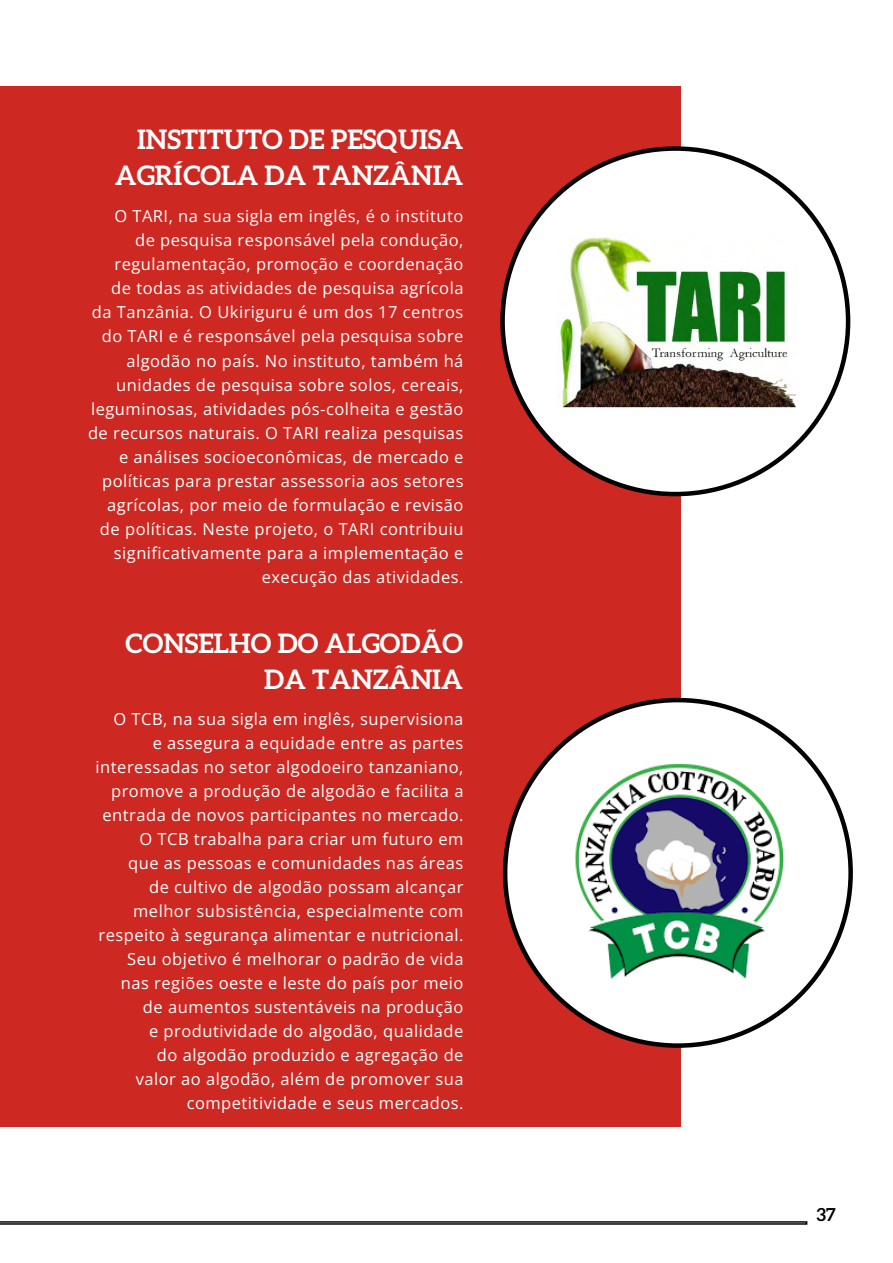
<style>
.page{position:relative;width:893px;height:1263px;background:#fff}
.page>*{position:absolute;margin:0;border:0;box-sizing:border-box;transform-origin:0 0}
.t1{font:700 27px/36px "Aleo";color:#fff;text-align:right}
.t2{font:700 18px "Aleo";color:#000}
.t3{font:16.5px/24px "Open Sans";letter-spacing:.03em;color:#fff;text-align:right}
</style>
<div class="page">
<svg style="left:0;top:1221px;width:807px;height:4px;background:#3f4041"></svg>
<div style="left:0;top:86px;width:680px;height:1040px;background:#cd2821"></div>
<div style="left:503px;top:149px;width:345px;height:345px;background:#fff;border-radius:50%"></div>
<div style="left:505px;top:700px;width:346px;height:345px;background:#fff;border-radius:50%"></div>
<img style="left:560px;top:237px;width:235px;height:171px">
<img style="left:575px;top:763px;width:209px;height:216px">
<h1 class="t1" style="left:115px;top:122px;width:350px">INSTITUTO DE PESQUISA<br>AGRÍCOLA DA TANZÂNIA</h1>
<p class="t3" style="left:88px;top:204px;width:377px">O TARI, na sua sigla em inglês, é o instituto<br>de pesquisa responsável pela condução, regulamentação, promoção e coordenação<br>de todas as atividades de pesquisa agrícola da Tanzânia. O Ukiriguru é um dos 17 centros do TARI e é responsável pela pesquisa sobre algodão no país. No instituto, também há unidades de pesquisa sobre solos, cereais, leguminosas, atividades pós-colheita e gestão de recursos naturais. O TARI realiza pesquisas e análises socioeconômicas, de mercado e políticas para prestar assessoria aos setores agrícolas, por meio de formulação e revisão de políticas. Neste projeto, o TARI contribuiu significativamente para a implementação e execução das atividades.</p>
<h1 class="t1" style="left:126px;top:626px;width:339px">CONSELHO DO ALGODÃO<br>DA TANZÂNIA</h1>
<p class="t3" style="left:96px;top:706px;width:369px">O TCB, na sua sigla em inglês, supervisiona<br>e assegura a equidade entre as partes interessadas no setor algodoeiro tanzaniano, promove a produção de algodão e facilita a entrada de novos participantes no mercado.<br>O TCB trabalha para criar um futuro em<br>que as pessoas e comunidades nas áreas<br>de cultivo de algodão possam alcançar melhor subsistência, especialmente com respeito à segurança alimentar e nutricional.<br>Seu objetivo é melhorar o padrão de vida nas regiões oeste e leste do país por meio<br>de aumentos sustentáveis na produção<br>e produtividade do algodão, qualidade<br>do algodão produzido e agregação de<br>valor ao algodão, além de promover sua competitividade e seus mercados.</p>
<p class="t2" style="left:816px;top:1203px;width:21px">37</p>
</div>
